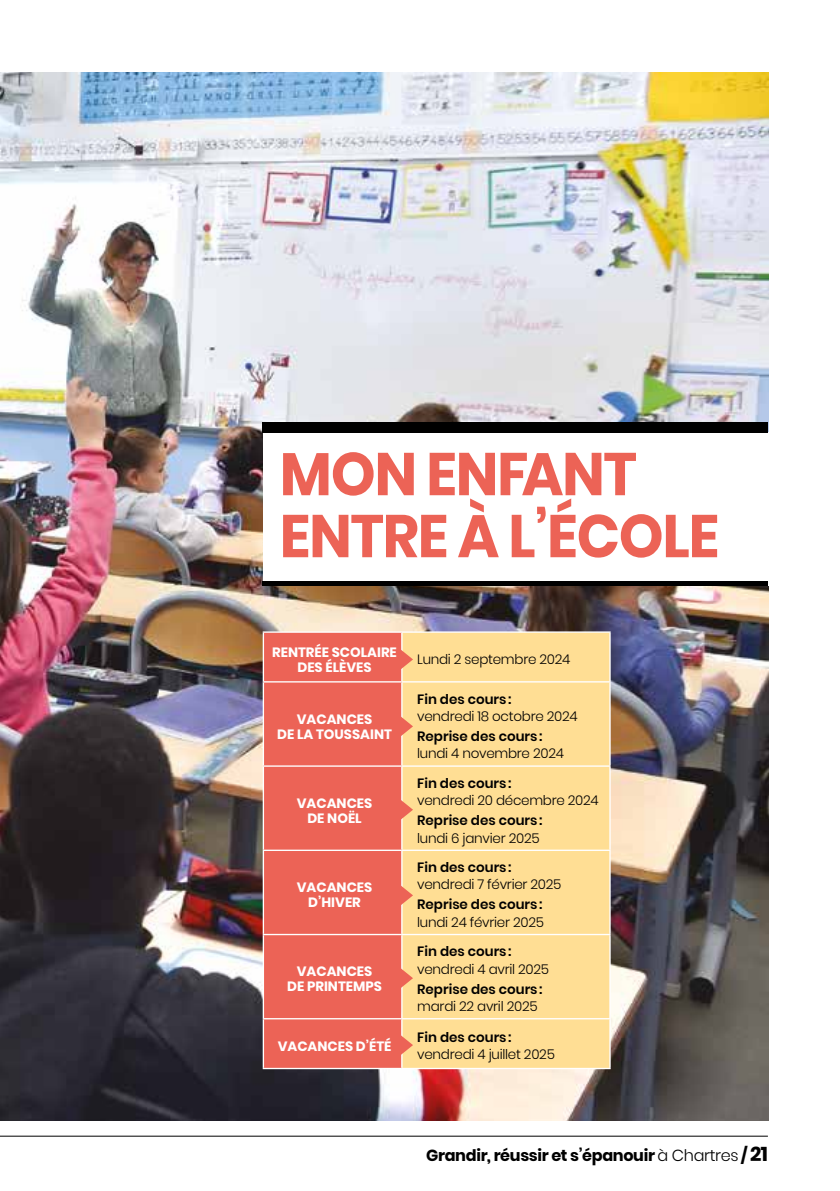
<style>
.page{position:relative;width:840px;height:1191px;background:#fff}
.page>*{position:absolute;margin:0;border:0;box-sizing:border-box;transform-origin:0 0}
.t1{font:700 60px/62px "Poppins";letter-spacing:-.02em;color:#ec6356;scale:.95 1}
.t2{font:700 16px "Poppins";letter-spacing:-.02em;color:#000}
.t3{font:300 13.6px "Poppins";letter-spacing:-.02em;color:#000}
.t4{font:600 13.6px "Poppins";color:#000}
.t5{font:700 13.6px/14.8px "Poppins";color:#fff;text-align:center}
.s1{font-weight:300}
.s2{font-size:20px}
</style>
<div class="page">
<img style="left:0;top:72px;width:767px;height:1048px">
<div style="left:262px;top:432px;width:566px;height:153px;background:#fff"></div>
<div style="left:262px;top:422px;width:505px;height:10px;background:#000"></div>
<hr style="left:262px;top:581px;width:505px;height:4px;background:#000">
<div style="left:264px;top:633px;width:137px;height:434px;background:#ec6356"></div>
<div style="left:402px;top:633px;width:207px;height:434px;background:#ffde94"></div>
<hr style="left:262px;top:631px;width:139px;height:2px;background:#fff">
<hr style="left:262px;top:633px;width:2px;height:48px;background:#fff">
<hr style="left:401px;top:631px;width:209px;height:2px;background:#fff">
<hr style="left:401px;top:633px;width:1px;height:48px;background:#fff">
<hr style="left:609px;top:633px;width:1px;height:48px;background:#fff">
<hr style="left:262px;top:681px;width:139px;height:1px;background:#fff">
<hr style="left:262px;top:682px;width:2px;height:83px;background:#fff">
<hr style="left:401px;top:681px;width:209px;height:1px;background:#fff">
<hr style="left:401px;top:682px;width:1px;height:83px;background:#fff">
<hr style="left:609px;top:682px;width:1px;height:83px;background:#fff">
<hr style="left:262px;top:765px;width:139px;height:1px;background:#fff">
<hr style="left:262px;top:766px;width:2px;height:83px;background:#fff">
<hr style="left:401px;top:765px;width:209px;height:1px;background:#fff">
<hr style="left:401px;top:766px;width:1px;height:83px;background:#fff">
<hr style="left:609px;top:766px;width:1px;height:83px;background:#fff">
<hr style="left:262px;top:849px;width:139px;height:2px;background:#fff">
<hr style="left:262px;top:851px;width:2px;height:83px;background:#fff">
<hr style="left:401px;top:849px;width:209px;height:2px;background:#fff">
<hr style="left:401px;top:851px;width:1px;height:83px;background:#fff">
<hr style="left:609px;top:851px;width:1px;height:83px;background:#fff">
<hr style="left:262px;top:934px;width:139px;height:1px;background:#fff">
<hr style="left:262px;top:935px;width:2px;height:83px;background:#fff">
<hr style="left:401px;top:934px;width:209px;height:1px;background:#fff">
<hr style="left:401px;top:935px;width:1px;height:83px;background:#fff">
<hr style="left:609px;top:935px;width:1px;height:83px;background:#fff">
<hr style="left:262px;top:1018px;width:139px;height:1px;background:#fff">
<hr style="left:262px;top:1019px;width:2px;height:48px;background:#fff">
<hr style="left:401px;top:1018px;width:209px;height:1px;background:#fff">
<hr style="left:401px;top:1019px;width:1px;height:48px;background:#fff">
<hr style="left:609px;top:1019px;width:1px;height:48px;background:#fff">
<hr style="left:262px;top:1067px;width:139px;height:2px;background:#fff">
<hr style="left:401px;top:1067px;width:209px;height:2px;background:#fff">
<svg style="left:398px;top:647px;width:15px;height:24px"></svg>
<svg style="left:398px;top:714px;width:15px;height:24px"></svg>
<svg style="left:398px;top:798px;width:15px;height:23px"></svg>
<svg style="left:398px;top:883px;width:15px;height:24px"></svg>
<svg style="left:398px;top:966px;width:15px;height:24px"></svg>
<svg style="left:398px;top:1033px;width:15px;height:23px"></svg>
<hr style="left:0;top:1135px;width:767px;height:1px;background:#000">
<h1 class="t1" style="left:279px;top:443px;width:464px">MON ENFANT<br>ENTRE À L’ÉCOLE</h1>
<p class="t5" style="left:272px;top:644px;width:126px">RENTRÉE SCOLAIRE<br>DES ÉLÈVES</p>
<p class="t3" style="left:417px;top:651px;width:155px">Lundi 2 septembre 2024</p>
<p class="t5" style="left:277px;top:711px;width:116px">VACANCES<br>DE LA TOUSSAINT</p>
<p class="t5" style="left:296px;top:795px;width:77px">VACANCES<br>DE NOËL</p>
<p class="t5" style="left:296px;top:880px;width:77px">VACANCES<br>D’HIVER</p>
<p class="t5" style="left:287px;top:964px;width:96px">VACANCES<br>DE PRINTEMPS</p>
<p class="t5" style="left:277px;top:1038px;width:115px">VACANCES D’ÉTÉ</p>
<p class="t4" style="left:417px;top:691px;width:96px">Fin des cours:</p>
<p class="t3" style="left:417px;top:708px;width:162px">vendredi 18 octobre 2024</p>
<p class="t4" style="left:417px;top:728px;width:127px">Reprise des cours:</p>
<p class="t3" style="left:417px;top:745px;width:148px">lundi 4 novembre 2024</p>
<p class="t4" style="left:417px;top:775px;width:96px">Fin des cours:</p>
<p class="t3" style="left:417px;top:792px;width:183px">vendredi 20 décembre 2024</p>
<p class="t4" style="left:417px;top:812px;width:127px">Reprise des cours:</p>
<p class="t3" style="left:417px;top:830px;width:124px">lundi 6 janvier 2025</p>
<p class="t4" style="left:417px;top:859px;width:96px">Fin des cours:</p>
<p class="t3" style="left:417px;top:876px;width:146px">vendredi 7 février 2025</p>
<p class="t4" style="left:417px;top:897px;width:127px">Reprise des cours:</p>
<p class="t3" style="left:417px;top:914px;width:128px">lundi 24 février 2025</p>
<p class="t4" style="left:417px;top:943px;width:96px">Fin des cours:</p>
<p class="t3" style="left:417px;top:961px;width:133px">vendredi 4 avril 2025</p>
<p class="t4" style="left:417px;top:981px;width:127px">Reprise des cours:</p>
<p class="t3" style="left:417px;top:998px;width:122px">mardi 22 avril 2025</p>
<p class="t4" style="left:417px;top:1029px;width:96px">Fin des cours:</p>
<p class="t3" style="left:417px;top:1046px;width:139px">vendredi 4 juillet 2025</p>
<p class="t2" style="left:426px;top:1146px;width:343px">Grandir, réussir et s’épanouir <span class="s1">à Chartres</span> / <span class="s2">21</span></p>
</div>
